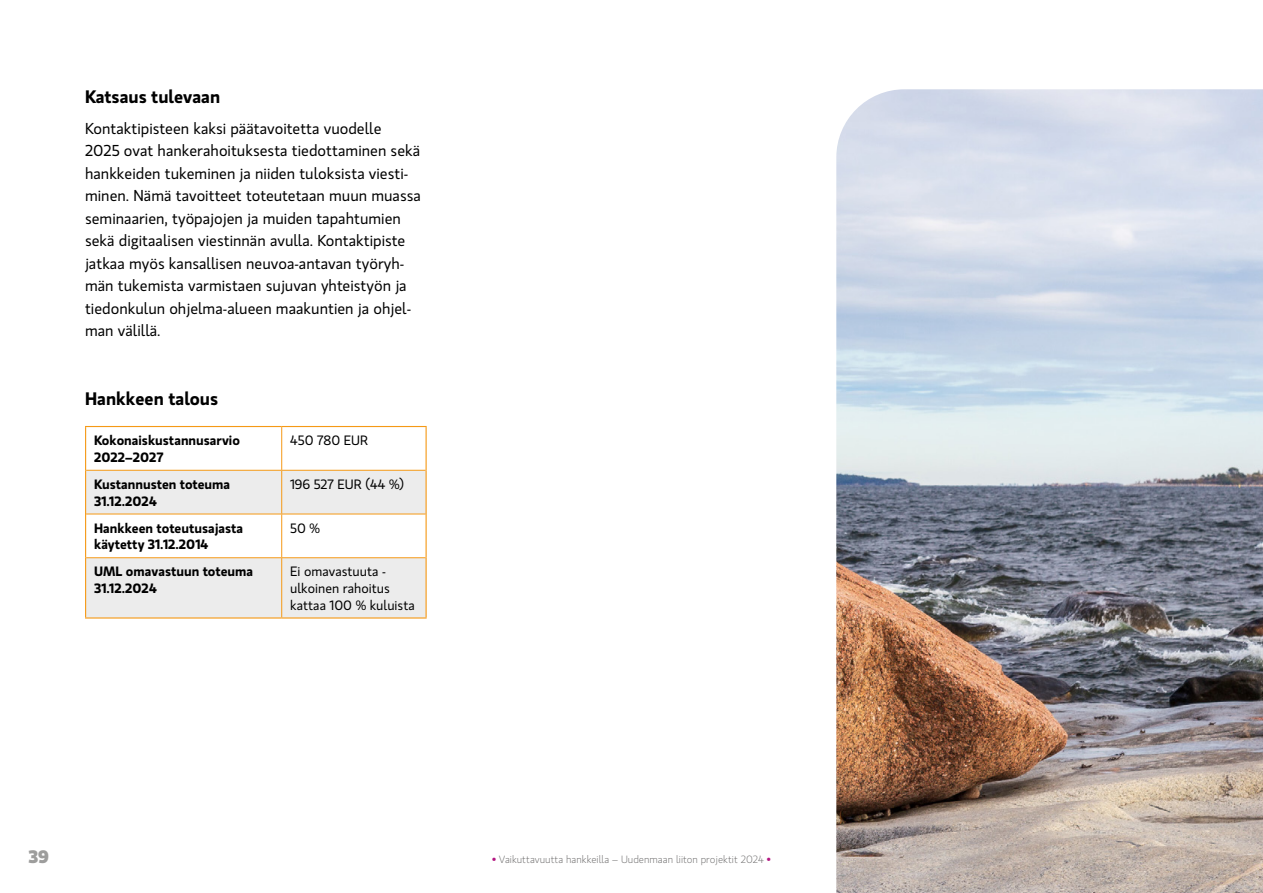
<style>
.page{position:relative;width:1263px;height:893px;background:#fff}
.page>*{position:absolute;margin:0;border:0;box-sizing:border-box;transform-origin:0 0}
.laatikon_otsikko{font:600 18px "Gloriola Std";color:#000}
.t1{font:700 18px "Gloriola Std";color:#9d9d9c}
.Leipäteksti{font:15.75px/22.5px "Gloriola Std";color:#000}
.Taulukko_isompi{font:600 13.5px/16.5px "Gloriola Std";color:#000}
.Taulukko_isompi-2{font:13.5px/16.5px "Gloriola Std";color:#000}
.t2{font:300 10.5px "Gloriola Std";color:#706f6f}
.s1{color:#b31681}
</style>
<div class="page">
<div style="left:86px;top:471px;width:339px;height:146px;background:#ececec"></div>
<svg style="left:86px;top:515px;width:339px;height:42px"></svg>
<hr style="left:85px;top:426px;width:197px;height:1px;background:#f59916">
<hr style="left:85px;top:427px;width:1px;height:43px;background:#f59916">
<hr style="left:282px;top:426px;width:145px;height:1px;background:#f59916">
<hr style="left:425px;top:427px;width:2px;height:43px;background:#f59916">
<hr style="left:85px;top:470px;width:1px;height:44px;background:#f59916">
<hr style="left:425px;top:470px;width:2px;height:44px;background:#f59916">
<hr style="left:85px;top:514px;width:1px;height:44px;background:#f59916">
<hr style="left:425px;top:514px;width:2px;height:44px;background:#f59916">
<hr style="left:85px;top:558px;width:1px;height:59px;background:#f59916">
<hr style="left:425px;top:558px;width:2px;height:59px;background:#f59916">
<hr style="left:85px;top:617px;width:197px;height:2px;background:#f59916">
<hr style="left:282px;top:617px;width:145px;height:2px;background:#f59916">
<hr style="left:281px;top:427px;width:1px;height:43px;background:#f59916">
<hr style="left:86px;top:470px;width:196px;height:1px;background:#f59916">
<hr style="left:282px;top:470px;width:143px;height:1px;background:#f59916">
<hr style="left:281px;top:471px;width:1px;height:43px;background:#f59916">
<hr style="left:86px;top:514px;width:196px;height:1px;background:#f59916">
<hr style="left:282px;top:514px;width:143px;height:1px;background:#f59916">
<hr style="left:281px;top:514px;width:1px;height:43px;background:#f59916">
<hr style="left:86px;top:557px;width:196px;height:1px;background:#f59916">
<hr style="left:282px;top:557px;width:143px;height:1px;background:#f59916">
<hr style="left:281px;top:558px;width:1px;height:59px;background:#f59916">
<img style="left:836px;top:89px;width:427px;height:804px">
<p class="laatikon_otsikko" style="left:85px;top:84px;width:137px">Katsaus tulevaan</p>
<p class="Leipäteksti" style="left:85px;top:117px;width:337px">Kontaktipisteen kaksi päätavoitetta vuodelle<br>2025 ovat hankerahoituksesta tiedottaminen sekä hankkeiden tukeminen ja niiden tuloksista viesti&shy;minen. Nämä tavoitteet toteutetaan muun muassa seminaarien, työpajojen ja muiden tapahtumien sekä digitaalisen viestinnän avulla. Kontaktipiste jatkaa myös kansallisen neuvoa-antavan työryh&shy;män tukemista varmistaen sujuvan yhteistyön ja tiedonkulun ohjelma-alueen maakuntien ja ohjel&shy;man välillä.</p>
<p class="laatikon_otsikko" style="left:85px;top:385px;width:135px">Hankkeen talous</p>
<p class="Taulukko_isompi" style="left:94px;top:432px;width:147px">Kokonaiskustannusarvio<br>2022–2027</p>
<p class="Taulukko_isompi-2" style="left:290px;top:432px;width:80px">450 780 EUR</p>
<p class="Taulukko_isompi" style="left:94px;top:475px;width:138px">Kustannusten toteuma<br>31.12.2024</p>
<p class="Taulukko_isompi-2" style="left:290px;top:476px;width:115px">196 527 EUR (44 %)</p>
<p class="Taulukko_isompi" style="left:94px;top:519px;width:151px">Hankkeen toteutusajasta käytetty 31.12.2014</p>
<p class="Taulukko_isompi-2" style="left:290px;top:519px;width:31px">50 %</p>
<p class="Taulukko_isompi" style="left:94px;top:563px;width:160px">UML omavastuun toteuma<br>31.12.2024</p>
<p class="Taulukko_isompi-2" style="left:290px;top:563px;width:126px">Ei omavastuuta - ulkoinen rahoitus kattaa 100 % kuluista</p>
<p class="t1" style="left:28px;top:844px;width:22px">39</p>
<p class="t2" style="left:492px;top:853px;width:280px"><span class="s1">•</span> Vaikuttavuutta hankkeilla – Uudenmaan liiton projektit 2024 <span class="s1">•</span></p>
</div>
